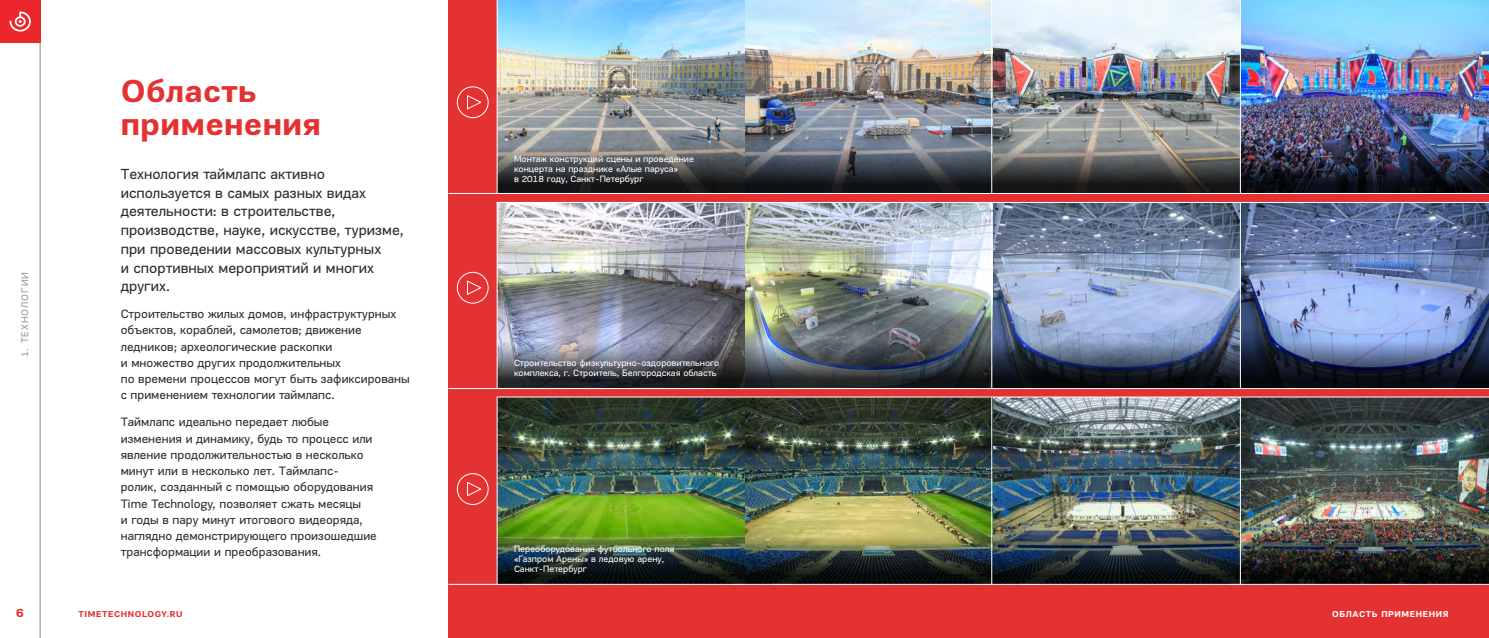
<style>
.page{position:relative;width:1489px;height:638px;background:#fff}
.page>*{position:absolute;margin:0;border:0;box-sizing:border-box;transform-origin:0 0}
.t1{font:700 32.5px/32.5px "PF Encore Sans Pro";letter-spacing:.01em;color:#e43131}
.t2{font:15px/18.8px "PF Encore Sans Pro";color:#2e2c30}
.t3{font:12.5px/16.2px "PF Encore Sans Pro";color:#2e2c30}
.t4{font:700 12.5px "PF Encore Sans Pro";color:#e62d31}
.t5{font:9.75px "PF Encore Sans Pro";letter-spacing:.095em;color:#9b9598}
.t6{font:9.38px/10px "PF Encore Sans Pro";color:#fff}
.t7{font:700 8.75px "PF Encore Sans Pro";letter-spacing:.07em;color:#fff}
.t8{font:700 8.75px "PF Encore Sans Pro";letter-spacing:.07em;color:#e62d31}
</style>
<div class="page">
<div style="left:448px;top:0;width:1040px;height:638px;background:#e43131"></div>
<img style="left:497px;top:0;width:991px;height:146px">
<img style="left:497px;top:397px;width:991px;height:140px">
<img style="left:497px;top:203px;width:991px;height:138px">
<img style="left:497px;top:146px;width:991px;height:47px">
<img style="left:497px;top:341px;width:991px;height:47px">
<img style="left:497px;top:537px;width:991px;height:47px">
<div style="left:0;top:0;width:40px;height:43px;background:#ed262b"></div>
<svg style="left:10px;top:11px;width:21px;height:21px"></svg>
<hr style="left:40px;top:43px;width:1px;height:595px;background:#878787">
<div style="left:457px;top:86px;width:31px;height:32px;border:1px solid #fff;border-radius:50%"></div>
<svg style="left:467px;top:95px;width:15px;height:15px"></svg>
<div style="left:457px;top:272px;width:31px;height:32px;border:1px solid #fff;border-radius:50%"></div>
<svg style="left:467px;top:280px;width:15px;height:15px"></svg>
<div style="left:457px;top:473px;width:31px;height:32px;border:1px solid #fff;border-radius:50%"></div>
<svg style="left:467px;top:482px;width:15px;height:15px"></svg>
<hr style="left:448px;top:584px;width:1040px;height:1px;background:#fff">
<hr style="left:448px;top:388px;width:1040px;height:1px;background:#fff">
<hr style="left:448px;top:193px;width:1040px;height:1px;background:#fff">
<hr style="left:991px;top:0;width:1px;height:193px;background:#fff">
<hr style="left:991px;top:202px;width:1px;height:187px;background:#fff">
<hr style="left:991px;top:397px;width:1px;height:187px;background:#fff">
<hr style="left:1239px;top:0;width:1px;height:193px;background:#fff">
<hr style="left:1239px;top:202px;width:1px;height:187px;background:#fff">
<hr style="left:1239px;top:397px;width:1px;height:187px;background:#fff">
<hr style="left:496px;top:396px;width:992px;height:1px;background:#fff">
<hr style="left:496px;top:202px;width:992px;height:1px;background:#fff">
<hr style="left:496px;top:0;width:1px;height:193px;background:#fff">
<hr style="left:496px;top:202px;width:1px;height:187px;background:#fff">
<hr style="left:496px;top:397px;width:1px;height:188px;background:#fff">
<p class="t5" style="left:19px;top:357px;width:87px;rotate:-90deg">1. ТЕХНОЛОГИИ</p>
<h1 class="t1" style="left:121px;top:75px;width:201px">Область применения</h1>
<p class="t2" style="left:121px;top:164px;width:284px">Технология таймлапс активно используется в самых разных видах деятельности: в строительстве, производстве, науке, искусстве, туризме, при проведении массовых культурных<br>и спортивных мероприятий и многих других.</p>
<p class="t3" style="left:121px;top:306px;width:290px">Строительство жилых домов, инфраструктурных объектов, кораблей, самолетов; движение ледников; археологические раскопки<br>и множество других продолжительных<br>по времени процессов могут быть зафиксированы с применением технологии таймлапс.</p>
<p class="t3" style="left:121px;top:414px;width:257px">Таймлапс идеально передает любые изменения и динамику, будь то процесс или явление продолжительностью в несколько минут или в несколько лет. Таймлапс&shy;ролик, созданный с помощью оборудования Time Technology, позволяет сжать месяцы<br>и годы в пару минут итогового видеоряда, наглядно демонстрирующего произошедшие трансформации и преобразования.</p>
<p class="t4" style="left:16px;top:605px;width:10px">6</p>
<p class="t8" style="left:78px;top:608px;width:106px">TIMETECHNOLOGY.RU</p>
<p class="t6" style="left:514px;top:153px;width:181px">Монтаж конструкций сцены и проведение концерта на празднике «Алые паруса»<br>в 2018 году, Санкт-Петербург</p>
<p class="t6" style="left:514px;top:358px;width:207px">Строительство физкультурно-оздоровительного комплекса, г. Строитель, Белгородская область</p>
<p class="t6" style="left:514px;top:544px;width:162px">Переоборудование футбольного поля «Газпром Арены» в ледовую арену,<br>Санкт-Петербург</p>
<p class="t7" style="left:1331px;top:608px;width:118px">ОБЛАСТЬ ПРИМЕНЕНИЯ</p>
</div>
